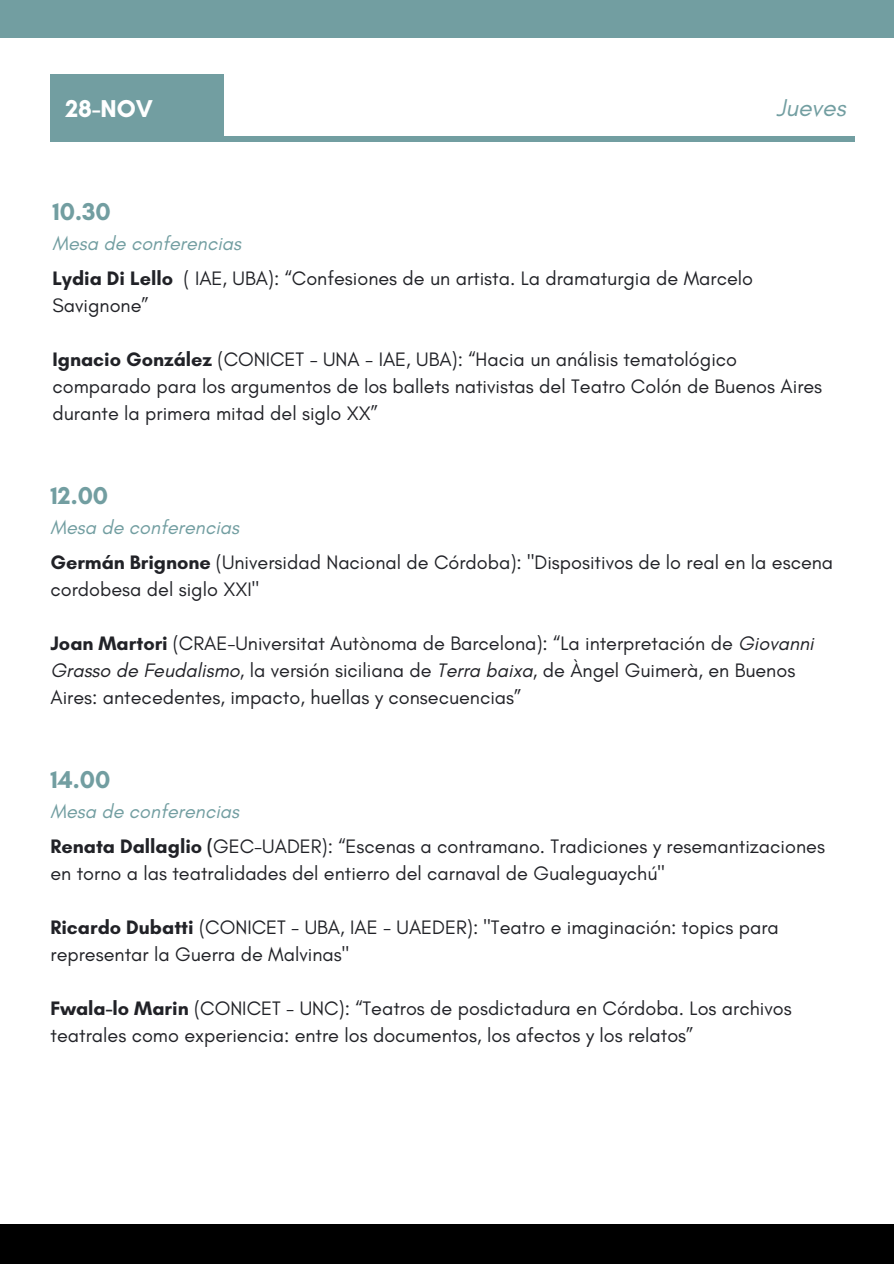
<style>
.page{position:relative;width:894px;height:1264px;background:#fff}
.page>*{position:absolute;margin:0;border:0;box-sizing:border-box;transform-origin:0 0}
.t1{font:700 24.75px "Glacial Indifference";color:#729ea1}
.t2{font:700 24.75px "Glacial Indifference";color:#fff}
.t3{font:italic 24.75px "Glacial Indifference";color:#729ea1}
.t4{font:19.8px/27px "Glacial Indifference";color:#212227}
.t5{font:italic 19.8px "Glacial Indifference";color:#729ea1}
.s1{font-weight:700}
.s2{font-style:italic}
</style>
<div class="page">
<div style="left:56px;top:136px;width:798px;height:5px;background:#729ea1"></div>
<div style="left:50px;top:75px;width:174px;height:67px;background:#729ea1"></div>
<div style="left:0;top:1224px;width:893px;height:39px;background:#000"></div>
<div style="left:0;top:0;width:893px;height:38px;background:#729ea1"></div>
<h1 class="t2" style="left:65px;top:93px;width:89px">28-NOV</h1>
<h2 class="t3" style="left:776px;top:92px;width:71px">Jueves</h2>
<h1 class="t1" style="left:52px;top:196px;width:60px">10.30</h1>
<p class="t5" style="left:52px;top:231px;width:190px">Mesa de conferencias</p>
<p class="t4" style="left:52px;top:264px;width:702px"><span class="s1">Lydia Di Lello</span> ( IAE, UBA): “Confesiones de un artista. La dramaturgia de Marcelo</p>
<p class="t4" style="left:52px;top:291px;width:98px">Savignone”</p>
<p class="t4" style="left:52px;top:345px;width:771px"><span class="s1">Ignacio González</span> (CONICET - UNA - IAE, UBA): “Hacia un análisis tematológico comparado para los argumentos de los ballets nativistas del Teatro Colón de Buenos Aires</p>
<h1 class="t4" style="left:52px;top:399px;width:327px">durante la primera mitad del siglo XX”</h1>
<p class="t1" style="left:50px;top:480px;width:59px">12.00</p>
<p class="t5" style="left:50px;top:515px;width:190px">Mesa de conferencias</p>
<p class="t4" style="left:50px;top:548px;width:784px"><span class="s1">Germán Brignone</span> (Universidad Nacional de Córdoba): "Dispositivos de lo real en la escena cordobesa del siglo XXI"</p>
<h1 class="t4" style="left:50px;top:629px;width:764px"><span class="s1">Joan Martori</span> (CRAE-Universitat Autònoma de Barcelona): “La interpretación de <span class="s2">Giovanni<br>Grasso de Feudalismo,</span> la versión siciliana de <span class="s2">Terra baixa</span>, de Àngel Guimerà, en Buenos<br>Aires: antecedentes, impacto, huellas y consecuencias”</h1>
<p class="t1" style="left:50px;top:764px;width:61px">14.00</p>
<p class="t5" style="left:50px;top:799px;width:190px">Mesa de conferencias</p>
<p class="t4" style="left:50px;top:832px;width:775px"><span class="s1">Renata Dallaglio (</span>GEC-UADER): “Escenas a contramano. Tradiciones y resemantizaciones en torno a las teatralidades del entierro del carnaval de Gualeguaychú"</p>
<p class="t4" style="left:50px;top:913px;width:729px"><span class="s1">Ricardo Dubatti</span> (CONICET - UBA, IAE - UAEDER): "Teatro e imaginación: topics para representar la Guerra de Malvinas"</p>
<p class="t4" style="left:50px;top:994px;width:742px"><span class="s1">Fwala-lo Marin</span> (CONICET - UNC): “Teatros de posdictadura en Córdoba. Los archivos teatrales como experiencia: entre los documentos, los afectos y los relatos”</p>
</div>
